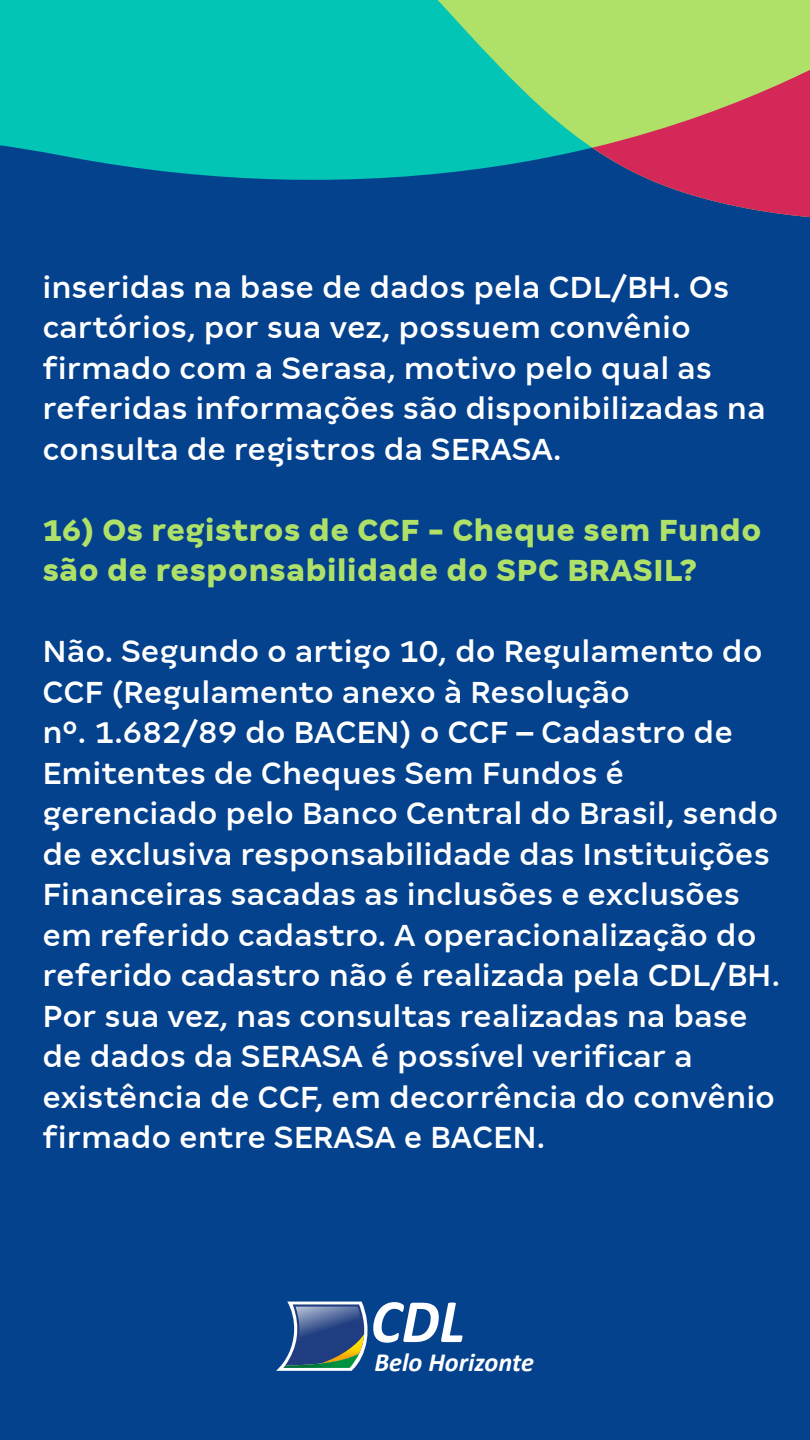
<style>
.page{position:relative;width:810px;height:1440px;background:#05428e}
.page>*{position:absolute;margin:0;border:0;box-sizing:border-box;transform-origin:0 0}
.t1{font:italic 700 62.25px "Calibri";color:#fff;scale:.96 1}
.t2{font:500 33.75px/40.5px "Margem";color:#fff}
.t3{font:800 33.75px/40.5px "Margem";color:#afe168}
.t4{font:italic 700 26.33px "Calibri";color:#fff}
</style>
<div class="page">
<svg style="left:275px;top:0;width:317px;height:225px;background:#20aa9e"></svg>
<svg style="left:592px;top:0;width:218px;height:225px;background:#a38968"></svg>
<svg style="left:276px;top:1302px;width:97px;height:69px;background:#486a91"></svg>
<p class="t2" style="left:42px;top:266px;width:725px">inseridas na base de dados pela CDL/BH. Os cartórios, por sua vez, possuem convênio firmado com a Serasa, motivo pelo qual as referidas informações são disponibilizadas na consulta de registros da SERASA.</p>
<p class="t3" style="left:42px;top:509px;width:721px">16) Os registros de CCF - Cheque sem Fundo são de responsabilidade do SPC BRASIL?</p>
<p class="t2" style="left:42px;top:631px;width:740px">Não. Segundo o artigo 10, do Regulamento do CCF (Regulamento anexo à Resolução<br>nº. 1.682/89 do BACEN) o CCF – Cadastro de Emitentes de Cheques Sem Fundos é gerenciado pelo Banco Central do Brasil, sendo de exclusiva responsabilidade das Instituições Financeiras sacadas as inclusões e exclusões em referido cadastro. A operacionalização do referido cadastro não é realizada pela CDL/BH.<br>Por sua vez, nas consultas realizadas na base de dados da SERASA é possível verificar a existência de CCF, em decorrência do convênio firmado entre SERASA e BACEN.</p>
<h1 class="t1" style="left:370px;top:1277px;width:100px">CDL</h1>
<p class="t4" style="left:374px;top:1344px;width:161px">Belo Horizonte</p>
</div>
